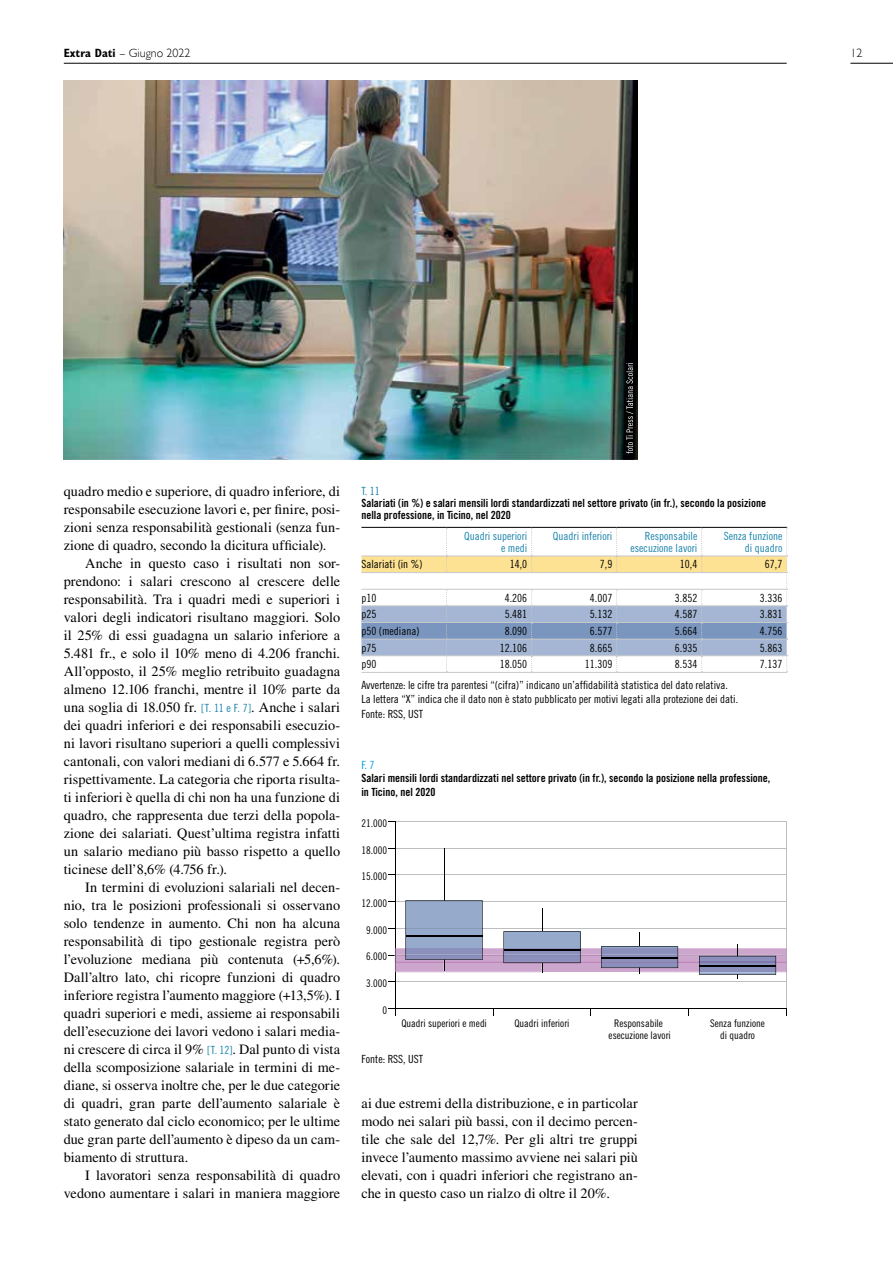
<style>
.page{position:relative;width:893px;height:1263px;background:#fff}
.page>*{position:absolute;margin:0;border:0;box-sizing:border-box;transform-origin:0 0}
.t1{font:14.25px/18px "Times LT Std";letter-spacing:.005em;color:#000;text-align:justify}
.t2{font:300 12px "Gill Sans";color:#000}
.t3{font:11.25px/14.2px "Trade Gothic LT Std Cn 18";color:#000}
.t4{font:11.25px/12px "Trade Gothic LT Std Bd Cn 20";color:#000}
.t5{font:11.25px/12px "Trade Gothic LT Std Cn 18";color:#1a84aa;text-align:right}
.t6{font:11.25px "Trade Gothic LT Std Cn 18";color:#009fdb}
.t7{font:10.5px/12px "Trade Gothic LT Std Cn 18";color:#000;text-align:center}
.s1{font-family:"Gill Sans MT Std";font-weight:700;font-stretch:condensed}
.s2{font-family:"Trade Gothic LT Std Cn 18";font-size:11.25px;color:#1a84aa}
</style>
<div class="page">
<hr style="left:64px;top:63px;width:723px;height:1px;background:#000">
<hr style="left:850px;top:63px;width:43px;height:1px;background:#000">
<hr style="left:361px;top:527px;width:85px;height:1px;background:#000">
<hr style="left:446px;top:527px;width:85px;height:1px;background:#000">
<hr style="left:531px;top:527px;width:86px;height:1px;background:#000">
<hr style="left:617px;top:527px;width:85px;height:1px;background:#000">
<hr style="left:702px;top:527px;width:85px;height:1px;background:#000">
<hr style="left:361px;top:672px;width:85px;height:1px;background:#c7c8ca">
<hr style="left:446px;top:672px;width:85px;height:1px;background:#c7c8ca">
<hr style="left:531px;top:672px;width:86px;height:1px;background:#c7c8ca">
<hr style="left:617px;top:672px;width:85px;height:1px;background:#c7c8ca">
<hr style="left:702px;top:672px;width:85px;height:1px;background:#c7c8ca">
<svg style="left:361px;top:528px;width:427px;height:144px"></svg>
<hr style="left:395px;top:821px;width:392px;height:1px;background:#bcbec0">
<hr style="left:786px;top:821px;width:1px;height:188px;background:#bcbec0">
<hr style="left:395px;top:874px;width:392px;height:1px;background:#bcbec0">
<hr style="left:395px;top:848px;width:392px;height:1px;background:#bcbec0">
<svg style="left:388px;top:1008px;width:8px;height:7px"></svg>
<hr style="left:395px;top:821px;width:1px;height:188px;background:#000">
<hr style="left:395px;top:1008px;width:392px;height:1px;background:#000">
<hr style="left:444px;top:848px;width:1px;height:52px;background:#000">
<svg style="left:388px;top:900px;width:399px;height:82px"></svg>
<hr style="left:699px;top:966px;width:77px;height:1px;background:#000">
<img style="left:64px;top:81px;width:574px;height:378px">
<svg style="left:626px;top:363px;width:7px;height:91px"></svg>
<p class="t2" style="left:64px;top:46px;width:128px"><span class="s1">Extra Dati</span> – Giugno 2022</p>
<p class="t2" style="left:850px;top:46px;width:13px">12</p>
<p class="t1" style="left:64px;top:482px;width:278px">quadro medio e superiore, di quadro inferiore, di</p>
<p class="t1" style="left:64px;top:500px;width:278px">responsabile esecuzione lavori e, per finire, posi-</p>
<p class="t1" style="left:64px;top:518px;width:278px">zioni senza responsabilità gestionali (senza fun-</p>
<p class="t1" style="left:64px;top:536px;width:264px">zione di quadro, secondo la dicitura ufficiale).</p>
<p class="t1" style="left:85px;top:554px;width:257px">Anche in questo caso i risultati non sor-</p>
<p class="t1" style="left:64px;top:572px;width:278px">prendono: i salari crescono al crescere delle</p>
<p class="t1" style="left:64px;top:590px;width:278px">responsabilità. Tra i quadri medi e superiori i</p>
<p class="t1" style="left:64px;top:608px;width:278px">valori degli indicatori risultano maggiori. Solo</p>
<p class="t1" style="left:64px;top:626px;width:278px">il 25% di essi guadagna un salario inferiore a</p>
<p class="t1" style="left:64px;top:644px;width:278px">5.481 fr., e solo il 10% meno di 4.206 franchi.</p>
<p class="t1" style="left:64px;top:662px;width:278px">All’opposto, il 25% meglio retribuito guadagna</p>
<p class="t1" style="left:64px;top:680px;width:278px">almeno 12.106 franchi, mentre il 10% parte da</p>
<p class="t1" style="left:64px;top:698px;width:278px">una soglia di 18.050 fr. <span class="s2">[T. 11 e F. 7]</span>. Anche i salari</p>
<p class="t1" style="left:64px;top:716px;width:278px">dei quadri inferiori e dei responsabili esecuzio-</p>
<p class="t1" style="left:64px;top:734px;width:278px">ni lavori risultano superiori a quelli complessivi</p>
<p class="t1" style="left:64px;top:752px;width:278px">cantonali, con valori mediani di 6.577 e 5.664 fr.</p>
<p class="t1" style="left:64px;top:770px;width:278px">rispettivamente. La categoria che riporta risulta-</p>
<p class="t1" style="left:64px;top:788px;width:278px">ti inferiori è quella di chi non ha una funzione di</p>
<p class="t1" style="left:64px;top:806px;width:278px">quadro, che rappresenta due terzi della popola-</p>
<p class="t1" style="left:64px;top:824px;width:278px">zione dei salariati. Quest’ultima registra infatti</p>
<p class="t1" style="left:64px;top:842px;width:278px">un salario mediano più basso rispetto a quello</p>
<p class="t1" style="left:64px;top:860px;width:165px">ticinese dell’8,6% (4.756 fr.).</p>
<p class="t1" style="left:85px;top:878px;width:257px">In termini di evoluzioni salariali nel decen-</p>
<p class="t1" style="left:64px;top:896px;width:278px">nio, tra le posizioni professionali si osservano</p>
<p class="t1" style="left:64px;top:914px;width:278px">solo tendenze in aumento. Chi non ha alcuna</p>
<p class="t1" style="left:64px;top:932px;width:278px">responsabilità di tipo gestionale registra però</p>
<p class="t1" style="left:64px;top:950px;width:278px">l’evoluzione mediana più contenuta (+5,6%).</p>
<p class="t1" style="left:64px;top:968px;width:278px">Dall’altro lato, chi ricopre funzioni di quadro</p>
<p class="t1" style="left:64px;top:986px;width:278px">inferiore registra l’aumento maggiore (+13,5%). I</p>
<p class="t1" style="left:64px;top:1004px;width:278px">quadri superiori e medi, assieme ai responsabili</p>
<p class="t1" style="left:64px;top:1022px;width:278px">dell’esecuzione dei lavori vedono i salari media-</p>
<p class="t1" style="left:64px;top:1040px;width:278px">ni crescere di circa il 9% <span class="s2">[T. 12]</span>. Dal punto di vista</p>
<p class="t1" style="left:64px;top:1058px;width:278px">della scomposizione salariale in termini di me-</p>
<p class="t1" style="left:64px;top:1076px;width:278px">diane, si osserva inoltre che, per le due categorie</p>
<p class="t1" style="left:64px;top:1094px;width:278px">di quadri, gran parte dell’aumento salariale è</p>
<p class="t1" style="left:64px;top:1112px;width:278px">stato generato dal ciclo economico; per le ultime</p>
<p class="t1" style="left:64px;top:1130px;width:278px">due gran parte dell’aumento è dipeso da un cam-</p>
<p class="t1" style="left:64px;top:1148px;width:126px">biamento di struttura.</p>
<p class="t1" style="left:85px;top:1166px;width:257px">I lavoratori senza responsabilità di quadro</p>
<p class="t1" style="left:64px;top:1184px;width:278px">vedono aumentare i salari in maniera maggiore</p>
<p class="t5" style="left:361px;top:485px;width:20px">T. 11</p>
<p class="t4" style="left:361px;top:497px;width:406px">Salariati (in %) e salari mensili lordi standardizzati nel settore privato (in fr.), secondo la posizione nella professione, in Ticino, nel 2020</p>
<p class="t5" style="left:464px;top:530px;width:65px">Quadri superiori e medi</p>
<p class="t5" style="left:553px;top:530px;width:61px">Quadri inferiori</p>
<p class="t5" style="left:630px;top:530px;width:68px">Responsabile esecuzione lavori</p>
<p class="t5" style="left:724px;top:530px;width:60px">Senza funzione di quadro</p>
<p class="t3" style="left:361px;top:557px;width:63px">Salariati (in %)</p>
<p class="t3" style="left:510px;top:557px;width:19px">14,0</p>
<p class="t3" style="left:600px;top:557px;width:14px">7,9</p>
<p class="t3" style="left:680px;top:557px;width:19px">10,4</p>
<p class="t3" style="left:765px;top:557px;width:19px">67,7</p>
<p class="t3" style="left:361px;top:590px;width:16px">p10</p>
<p class="t3" style="left:505px;top:590px;width:24px">4.206</p>
<p class="t3" style="left:590px;top:590px;width:24px">4.007</p>
<p class="t3" style="left:675px;top:590px;width:24px">3.852</p>
<p class="t3" style="left:760px;top:590px;width:24px">3.336</p>
<p class="t3" style="left:361px;top:607px;width:16px">p25</p>
<p class="t3" style="left:505px;top:607px;width:24px">5.481</p>
<p class="t3" style="left:590px;top:607px;width:24px">5.132</p>
<p class="t3" style="left:675px;top:607px;width:24px">4.587</p>
<p class="t3" style="left:760px;top:607px;width:24px">3.831</p>
<p class="t3" style="left:361px;top:624px;width:60px">p50 (mediana)</p>
<p class="t3" style="left:505px;top:624px;width:24px">8.090</p>
<p class="t3" style="left:590px;top:624px;width:24px">6.577</p>
<p class="t3" style="left:675px;top:624px;width:24px">5.664</p>
<p class="t3" style="left:760px;top:624px;width:24px">4.756</p>
<p class="t3" style="left:361px;top:640px;width:16px">p75</p>
<p class="t3" style="left:500px;top:640px;width:29px">12.106</p>
<p class="t3" style="left:590px;top:640px;width:24px">8.665</p>
<p class="t3" style="left:675px;top:640px;width:24px">6.935</p>
<p class="t3" style="left:760px;top:640px;width:24px">5.863</p>
<p class="t3" style="left:361px;top:657px;width:16px">p90</p>
<p class="t3" style="left:500px;top:657px;width:29px">18.050</p>
<p class="t3" style="left:585px;top:657px;width:29px">11.309</p>
<p class="t3" style="left:675px;top:657px;width:24px">8.534</p>
<p class="t3" style="left:760px;top:657px;width:24px">7.137</p>
<p class="t3" style="left:361px;top:678px;width:378px">Avvertenze: le cifre tra parentesi “(cifra)” indicano un’affidabilità statistica del dato relativa.<br>La lettera “X” indica che il dato non è stato pubblicato per motivi legati alla protezione dei dati.<br>Fonte: RSS, UST</p>
<p class="t6" style="left:361px;top:758px;width:15px">F. 7</p>
<p class="t4" style="left:361px;top:771px;width:410px;line-height:13.5px">Salari mensili lordi standardizzati nel settore privato (in fr.), secondo la posizione nella professione, in Ticino, nel 2020</p>
<p class="t7" style="left:361px;top:817px;width:27px">21.000</p>
<p class="t7" style="left:361px;top:844px;width:27px">18.000</p>
<p class="t7" style="left:361px;top:870px;width:27px">15.000</p>
<p class="t7" style="left:361px;top:897px;width:27px">12.000</p>
<p class="t7" style="left:366px;top:924px;width:22px">9.000</p>
<p class="t7" style="left:366px;top:950px;width:22px">6.000</p>
<p class="t7" style="left:366px;top:977px;width:22px">3.000</p>
<p class="t7" style="left:382px;top:1004px;width:6px">0</p>
<p class="t7" style="left:401px;top:1017px;width:87px">Quadri superiori e medi</p>
<p class="t7" style="left:514px;top:1017px;width:57px">Quadri inferiori</p>
<p class="t7" style="left:609px;top:1017px;width:64px">Responsabile esecuzione lavori</p>
<p class="t7" style="left:710px;top:1017px;width:56px">Senza funzione di quadro</p>
<p class="t3" style="left:361px;top:1052px;width:63px">Fonte: RSS, UST</p>
<p class="t1" style="left:361px;top:1094px;width:278px">ai due estremi della distribuzione, e in particolar modo nei salari più bassi, con il decimo percen&shy;tile che sale del 12,7%. Per gli altri tre gruppi invece l’aumento massimo avviene nei salari più elevati, con i quadri inferiori che registrano an&shy;che in questo caso un rialzo di oltre il 20%.</p>
</div>
